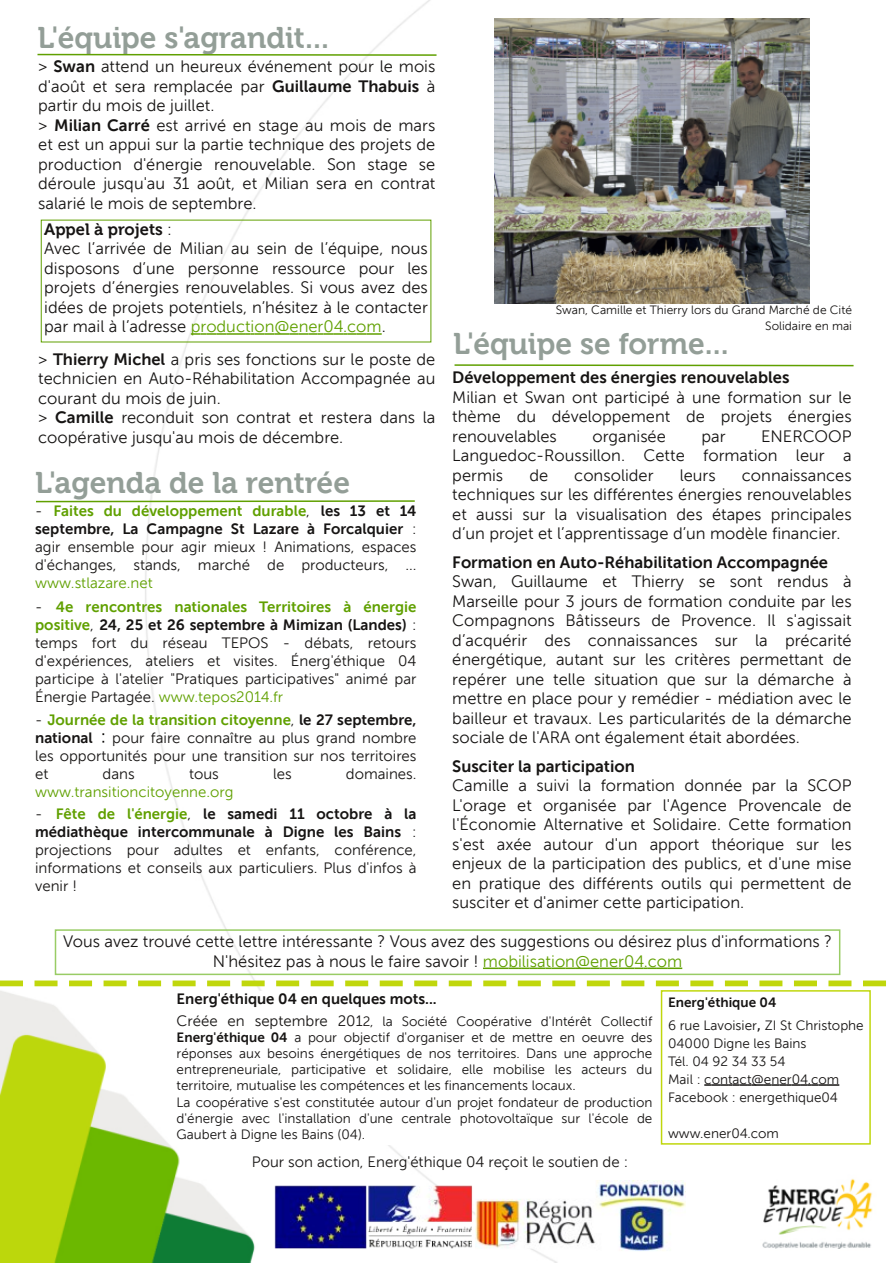
<style>
.page{position:relative;width:893px;height:1263px;background:#fff}
.page>*{position:absolute;margin:0;border:0;box-sizing:border-box;transform-origin:0 0}
.t1{font:700 30px "Museo For Dell";color:#939e97}
.t2{font:16.5px/19.5px "Museo Sans For Dell";color:#161413;text-align:justify}
.t3{font:700 16.5px "Museo Sans For Dell";color:#161413}
.t4{font:700 16.5px "Museo For Dell";color:#161413}
.t5{font:15px/18px "Museo Sans For Dell";color:#161413;text-align:justify}
.t6{font:700 15px/18px "Museo Sans For Dell";color:#60a000}
.t7{font:15px "Museo Sans For Dell";color:#60a000}
.t8{font:700 15px "Museo Sans For Dell";color:#161413}
.t9{font:13.5px/16.2px "Museo Sans For Dell";color:#161413}
.t10{font:12px/16.5px "Museo Sans For Dell";color:#161413;text-align:right}
.s1{font-weight:700}
.s2{font-family:"Museo Sans For Dell";font-weight:400}
.s3{color:#60a000}
.s4{font-weight:700;color:#60a000}
.s5{font-weight:400;color:#161413}
.s6{color:#161413}
.s7{font-size:15px}
.s8{font-family:"Bitstream Vera Sans";font-size:15px}
</style>
<div class="page">
<img style="left:0;top:0;width:886px;height:1263px">
<svg style="left:0;top:980px;width:886px;height:6px"></svg>
<div style="left:175px;top:992px;width:479px;height:152px;background:#fff"></div>
<svg style="left:704px;top:1084px;width:135px;height:2px"></svg>
<div style="left:661px;top:990px;width:210px;height:154px;border:2px solid #c0d70c"></div>
<img style="left:273px;top:1181px;width:413px;height:71px">
<svg style="left:102px;top:733px;width:2px;height:10px"></svg>
<img style="left:495px;top:18px;width:315px;height:285px">
<svg style="left:34px;top:499px;width:382px;height:4px"></svg>
<svg style="left:191px;top:333px;width:191px;height:2px"></svg>
<svg style="left:453px;top:364px;width:402px;height:3px"></svg>
<svg style="left:483px;top:967px;width:199px;height:2px"></svg>
<div style="left:55px;top:929px;width:785px;height:46px;border:2px solid #99cc65"></div>
<svg style="left:36px;top:53px;width:402px;height:4px"></svg>
<h1 class="t1" style="left:38px;top:20px;width:293px">L'équipe s'agrandit...</h1>
<p class="t2" style="left:38px;top:57px;width:399px;text-align:left">&gt; <span class="s1">Swan</span> attend un heureux événement pour le mois d'août et sera remplacée par <span class="s1">Guillaume Thabuis</span> à partir du mois de juillet.<br>&gt; <span class="s1">Milian Carré</span> est arrivé en stage au mois de mars et est un appui sur la partie technique des projets de production d'énergie renouvelable. Son stage se déroule jusqu'au 31 août, et Milian sera en contrat salarié le mois de septembre.</p>
<p class="t4" style="left:44px;top:219px;width:129px">Appel à projets <span class="s2">:</span></p>
<p class="t2" style="left:44px;top:239px;width:385px">Avec l’arrivée de Milian au sein de l’équipe, nous disposons d’une personne ressource pour les projets d’énergies renouvelables. Si vous avez des idées de projets potentiels, n’hésitez à le contacter par mail à l’adresse <span class="s3">production@ener04.com</span>.</p>
<p class="t2" style="left:38px;top:349px;width:399px;text-align:left">&gt; <span class="s1">Thierry Michel</span> a pris ses fonctions sur le poste de technicien en Auto-Réhabilitation Accompagnée au courant du mois de juin.<br>&gt; <span class="s1">Camille</span> reconduit son contrat et restera dans la coopérative jusqu'au mois de décembre.</p>
<h1 class="t1" style="left:35px;top:465px;width:316px">L'agenda de la rentrée</h1>
<p class="t5" style="left:35px;top:502px;width:383px">- <span class="s4">Faites du développement durable</span>, <span class="s1">les 13 et 14 septembre, La Campagne St Lazare à Forcalquier</span> : agir ensemble pour agir mieux ! Animations, espaces d'échanges, stands, marché de producteurs, ...</p>
<p class="t7" style="left:35px;top:574px;width:119px">www.stlazare.net</p>
<p class="t5" style="left:35px;top:598px;width:383px">- <span class="s4">4e rencontres nationales Territoires à énergie positive</span>, <span class="s1">24, 25 et 26 septembre à Mimizan (Landes)</span> : temps fort du réseau TEPOS - débats, retours d'expériences, ateliers et visites. Énerg'éthique 04 participe à l'atelier "Pratiques participatives" animé par Énergie Partagée. <span class="s3">www.tepos2014.fr</span></p>
<p class="t6" style="left:35px;top:710px;width:383px"><span class="s5">-</span> Journée de la transition citoyenne<span class="s5">,</span> <span class="s6">le 27 septembre, national</span></p>
<p class="t5" style="left:35px;top:728px;width:383px;text-indent:77px">pour faire connaître au plus grand nombre les opportunités pour une transition sur nos territoires et</p>
<p class="t5" style="left:103px;top:764px;width:34px">dans</p>
<p class="t5" style="left:189px;top:764px;width:31px">tous</p>
<p class="t5" style="left:273px;top:764px;width:20px">les</p>
<p class="t5" style="left:346px;top:764px;width:72px">domaines.</p>
<p class="t7" style="left:35px;top:782px;width:200px">www.transitioncitoyenne.org</p>
<p class="t5" style="left:35px;top:805px;width:383px">- <span class="s4">Fête de l'énergie</span>, <span class="s1">le samedi 11 octobre à la médiathèque intercommunale à Digne les Bains</span> : projections pour adultes et enfants, conférence, informations et conseils aux particuliers. Plus d'infos à venir !</p>
<p class="t10" style="left:556px;top:301px;width:298px">Swan, Camille et Thierry lors du Grand Marché de Cité<br>Solidaire en mai</p>
<h1 class="t1" style="left:453px;top:325px;width:277px">L'équipe se forme...</h1>
<p class="t3" style="left:452px;top:368px;width:339px">Développement des énergies renouvelables</p>
<p class="t2" style="left:452px;top:387px;width:401px">Milian et Swan ont participé à une formation sur le thème du développement de projets énergies renouvelables</p>
<p class="t2" style="left:452px;top:426px;width:401px;text-indent:309px">ENERCOOP Languedoc-Roussillon. Cette formation leur a permis</p>
<p class="t2" style="left:592px;top:426px;width:75px">organisée</p>
<p class="t2" style="left:701px;top:426px;width:26px">par</p>
<p class="t2" style="left:452px;top:465px;width:401px;text-indent:290px">connaissances techniques sur les différentes énergies renouvelables et aussi sur la visualisation des étapes principales d’un projet et l’apprentissage d’un modèle financier.</p>
<p class="t3" style="left:452px;top:552px;width:377px">Formation en Auto-Réhabilitation Accompagnée</p>
<p class="t2" style="left:452px;top:572px;width:401px">Swan, Guillaume et Thierry se sont rendus à Marseille pour 3 jours de formation conduite par les Compagnons Bâtisseurs de Provence. Il s'agissait d’acquérir des connaissances sur la précarité énergétique, autant sur les critères permettant de repérer une telle situation que sur la démarche à mettre en place pour y remédier - médiation avec le bailleur et travaux. Les particularités de la démarche sociale de l'ARA ont également était abordées.</p>
<p class="t3" style="left:452px;top:756px;width:184px">Susciter la participation</p>
<p class="t2" style="left:452px;top:776px;width:401px">Camille a suivi la formation donnée par la SCOP L'orage et organisée par l'Agence Provencale de l'Économie Alternative et Solidaire. Cette formation s'est axée autour d'un apport théorique sur les enjeux de la participation des publics, et d'une mise en pratique des différents outils qui permettent de susciter et d'animer cette participation.</p>
<p class="t2" style="left:529px;top:465px;width:20px">de</p>
<p class="t2" style="left:574px;top:465px;width:81px">consolider</p>
<p class="t2" style="left:680px;top:465px;width:38px">leurs</p>
<p class="t2" style="left:63px;top:932px;width:771px;text-align:center">Vous avez trouvé cette lettre intéressante ? Vous avez des suggestions ou désirez plus d'informations ?<br>N'hésitez pas à nous le faire savoir ! <span class="s3">mobilisation@ener04.com</span></p>
<p class="t8" style="left:177px;top:990px;width:262px">Energ'éthique 04 en quelques mots...</p>
<p class="t9" style="left:177px;top:1013px;width:477px"><span class="s7">Créée en septembre 201</span>2, la Société Coopérative d'Intérêt Collectif <span class="s1">Energ'éthique 04</span> a pour objectif d'organiser et de mettre en oeuvre des réponses aux besoins énergétiques de nos territoires. Dans une approche entrepreneuriale, participative et solidaire, elle mobilise les acteurs du territoire, mutualise les compétences et les financements locaux.<br>La coopérative s'est constitutée autour d'un projet fondateur de production d'énergie avec l'installation d'une centrale photovoltaïque sur l'école de Gaubert à Digne les Bains (04).</p>
<p class="t5" style="left:252px;top:1152px;width:378px">Pour son action, Energ'éthique 04 reçoit le soutien de :</p>
<p class="t9" style="left:668px;top:991px;width:197px;line-height:22.5px"><span class="s1">Energ'éthique 04<br></span>6 rue Lavoisier<span class="s8">,</span> ZI St Christophe</p>
<p class="t9" style="left:668px;top:1034px;width:173px;line-height:18px">04000 Digne les Bains<br>Tél. 04 92 34 33 54<br>Mail : contact@ener04.com<br>Facebook : energethique04</p>
<p class="t9" style="left:668px;top:1125px;width:112px">www.ener04.com</p>
</div>
